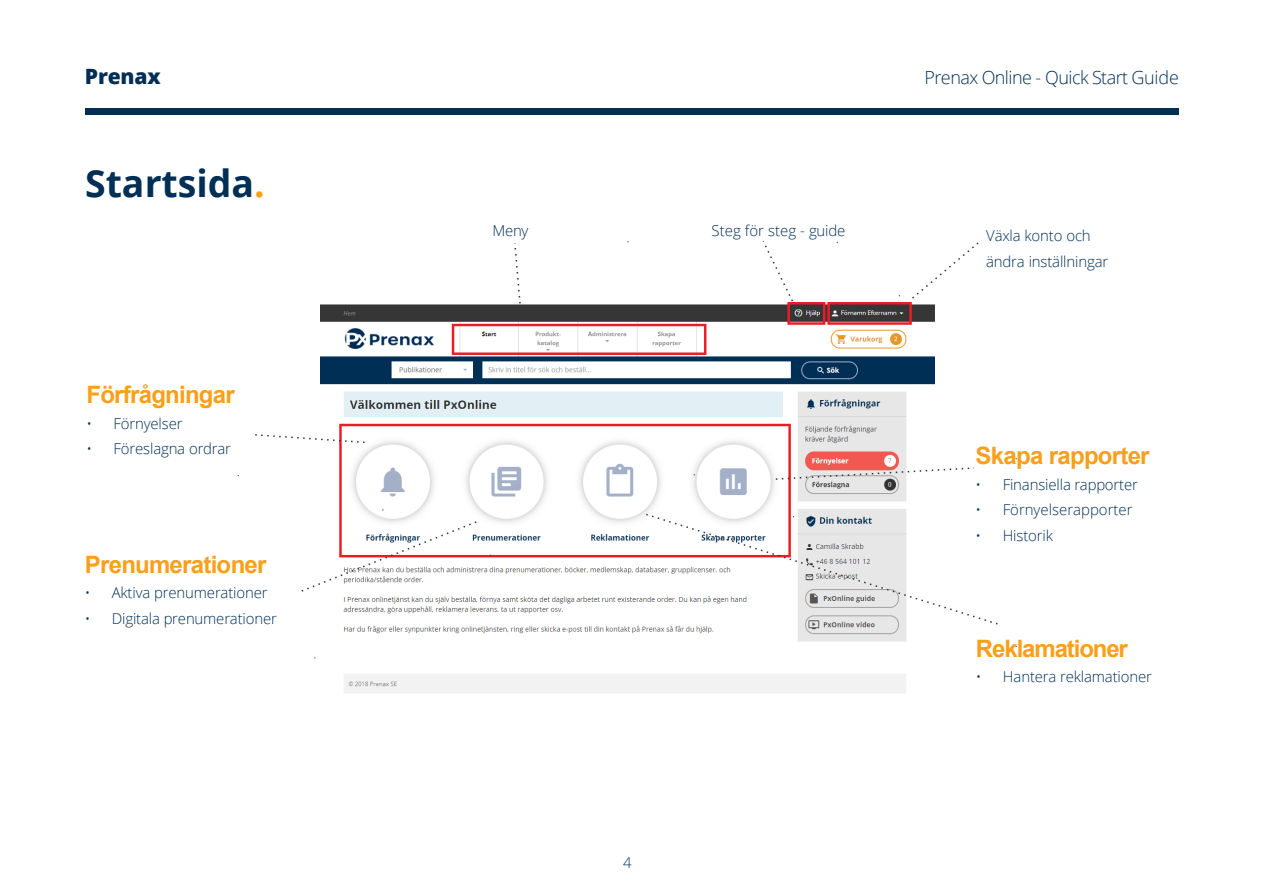
<style>
.page{position:relative;width:1264px;height:894px;background:#fff}
.page>*{position:absolute;margin:0;border:0;box-sizing:border-box;transform-origin:0 0}
.t1{font:700 37.5px "Open Sans";color:#002f56}
.t2{font:700 24px "Arial";letter-spacing:-.03em;color:#f99f1b}
.t3{font:800 21px "Open Sans";letter-spacing:-.01em;color:#002f56}
.t4{font:300 18px "Open Sans";letter-spacing:-.03em;color:#002f56}
.t5{font:300 15px/25.5px "Open Sans";letter-spacing:-.01em;color:#002f56}
.s1{color:#f99f1b}
</style>
<div class="page">
<img style="left:320px;top:303px;width:614px;height:390px">
<div style="left:85px;top:108px;width:1093px;height:7px;background:#002f56"></div>
<svg style="left:762px;top:241px;width:32px;height:62px"></svg>
<svg style="left:513px;top:243px;width:9px;height:68px"></svg>
<svg style="left:255px;top:433px;width:111px;height:11px"></svg>
<svg style="left:301px;top:519px;width:179px;height:74px"></svg>
<svg style="left:774px;top:466px;width:201px;height:14px"></svg>
<svg style="left:644px;top:512px;width:354px;height:114px"></svg>
<svg style="left:912px;top:242px;width:67px;height:57px"></svg>
<p class="t3" style="left:85px;top:60px;width:77px">Prenax</p>
<p class="t4" style="left:924px;top:65px;width:256px">Prenax Online - Quick Start Guide</p>
<h2 class="t1" style="left:85px;top:156px;width:181px">Startsida<span class="s1">.</span></h2>
<p class="t5" style="left:492px;top:217px;width:37px">Meny</p>
<p class="t5" style="left:711px;top:217px;width:135px">Steg för steg - guide</p>
<p class="t5" style="left:985px;top:223px;width:123px">Växla konto och ändra inställningar</p>
<p class="t2" style="left:86px;top:378px;width:150px">Förfrågningar</p>
<p class="t5" style="left:86px;top:410px;width:97px">• Förnyelser</p>
<p class="t5" style="left:86px;top:435px;width:146px">• Föreslagna ordrar</p>
<p class="t2" style="left:975px;top:439px;width:175px">Skapa rapporter</p>
<p class="t5" style="left:975px;top:471px;width:164px">• Finansiella rapporter</p>
<p class="t5" style="left:975px;top:496px;width:158px">• Förnyelserapporter</p>
<p class="t5" style="left:975px;top:522px;width:79px">• Historik</p>
<p class="t2" style="left:85px;top:547px;width:183px">Prenumerationer</p>
<p class="t5" style="left:85px;top:579px;width:184px">• Aktiva prenumerationer</p>
<p class="t5" style="left:85px;top:605px;width:194px">• Digitala prenumerationer</p>
<p class="t2" style="left:975px;top:631px;width:153px">Reklamationer</p>
<p class="t5" style="left:975px;top:663px;width:177px">• Hantera reklamationer</p>
<p class="t5" style="left:623px;top:848px;width:10px">4</p>
</div>
